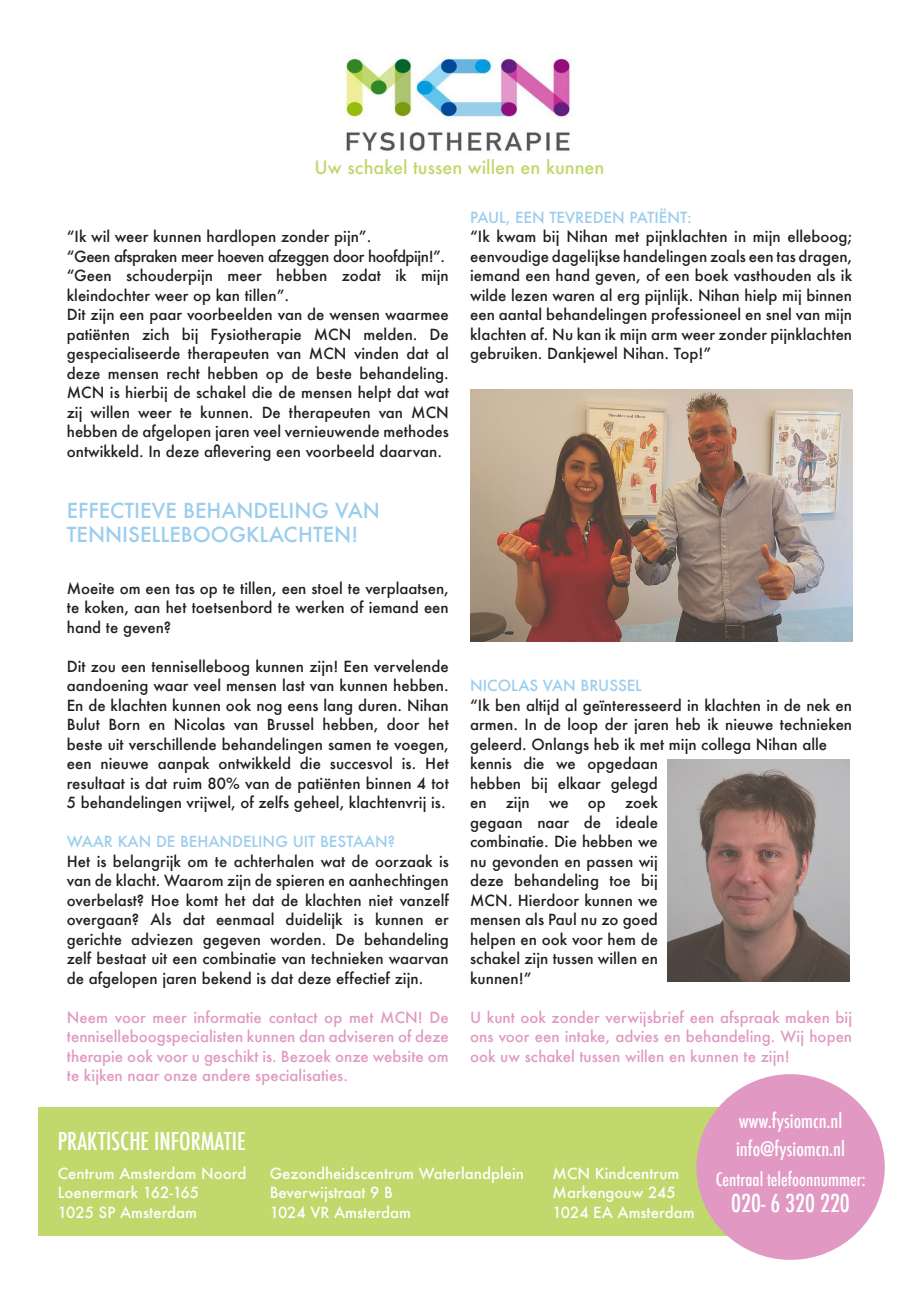
<style>
.page{position:relative;width:919px;height:1289px;background:#fff}
.page>*{position:absolute;margin:0;border:0;box-sizing:border-box;transform-origin:0 0}
.t1{font:500 condensed 24px "Futura";color:#fff}
.t2{font:500 20.25px "Futura";color:#9bcded}
.t3{font:500 condensed 19.5px "Futura";color:#fff}
.t4{font:500 18px "Futura";color:#c1d86d}
.t5{font:500 condensed 18px "Futura";color:#fff}
.Text{font:500 15px/19.5px "Futura";color:#231f20;text-align:justify}
.Text-2{font:500 15px/19.5px "Futura";color:#e199c3;text-align:justify}
.Info{font:500 15px "Futura";color:#fff}
.Text-3{font:500 15px "Futura";color:#9bcded}
.Text-4{font:500 15px "Futura";letter-spacing:-.03em;color:#231f20}
</style>
<div class="page">
<img style="left:345px;top:57px;width:227px;height:94px">
<div style="left:38px;top:1107px;width:805px;height:128px;background:#c1d86d"></div>
<div style="left:696px;top:1074px;width:188px;height:185px;background:#e199c3;border-radius:50%"></div>
<img style="left:470px;top:389px;width:382px;height:252px">
<img style="left:668px;top:759px;width:180px;height:222px">
<p class="t4" style="left:314px;top:155px;width:291px">Uw schakel tussen willen en kunnen</p>
<p class="Text" style="left:67px;top:227px;width:306px">“Ik wil weer kunnen hardlopen zonder pijn”.</p>
<p class="Text-4" style="left:67px;top:246px;width:380px">“Geen afspraken meer hoeven afzeggen door hoofdpijn!”.</p>
<p class="Text" style="left:67px;top:266px;width:383px">“Geen schouderpijn meer hebben zodat ik mijn kleindochter weer op kan tillen”.</p>
<p class="Text" style="left:67px;top:305px;width:383px">Dit zijn een paar voorbeelden van de wensen waarmee patiënten zich bij Fysiotherapie MCN melden. De gespecialiseerde therapeuten van MCN vinden dat al deze mensen recht hebben op de beste behandeling.<br>MCN is hierbij de schakel die de mensen helpt dat wat zij willen weer te kunnen. De therapeuten van MCN hebben de afgelopen jaren veel vernieuwende methodes ontwikkeld. In deze aflevering een voorbeeld daarvan.</p>
<p class="t2" style="left:67px;top:496px;width:314px">EFFECTIEVE BEHANDELING VAN</p>
<p class="t2" style="left:67px;top:521px;width:293px">TENNISELLEBOOGKLACHTEN!</p>
<p class="Text" style="left:67px;top:578px;width:383px">Moeite om een tas op te tillen, een stoel te verplaatsen, te koken, aan het toetsenbord te werken of iemand een hand te geven?</p>
<p class="Text" style="left:67px;top:656px;width:383px">Dit zou een tenniselleboog kunnen zijn! Een vervelende aandoening waar veel mensen last van kunnen hebben.<br>En de klachten kunnen ook nog eens lang duren. Nihan Bulut Born en Nicolas van Brussel hebben, door het beste uit verschillende behandelingen samen te voegen, een nieuwe aanpak ontwikkeld die succesvol is. Het resultaat is dat ruim 80% van de patiënten binnen 4 tot 5 behandelingen vrijwel, of zelfs geheel, klachtenvrij is.</p>
<p class="Text-3" style="left:67px;top:831px;width:330px">WAAR KAN DE BEHANDELING UIT BESTAAN?</p>
<p class="Text" style="left:67px;top:851px;width:383px">Het is belangrijk om te achterhalen wat de oorzaak is van de klacht. Waarom zijn de spieren en aanhechtingen overbelast? Hoe komt het dat de klachten niet vanzelf overgaan? Als dat eenmaal duidelijk is kunnen er gerichte adviezen gegeven worden. De behandeling zelf bestaat uit een combinatie van technieken waarvan de afgelopen jaren bekend is dat deze effectief zijn.</p>
<p class="Text-2" style="left:67px;top:1007px;width:383px">Neem voor meer informatie contact op met MCN! De tenniselleboogspecialisten kunnen dan adviseren of deze therapie ook voor u geschikt is. Bezoek onze website om te kijken naar onze andere specialisaties.</p>
<p class="Text-3" style="left:470px;top:207px;width:223px">PAUL, EEN TEVREDEN PATIËNT:</p>
<p class="Text" style="left:470px;top:227px;width:383px">“Ik kwam bij Nihan met pijnklachten in mijn elleboog; eenvoudige dagelijkse handelingen zoals een tas dragen, iemand een hand geven, of een boek vasthouden als ik wilde lezen waren al erg pijnlijk. Nihan hielp mij binnen een aantal behandelingen professioneel en snel van mijn klachten af. Nu kan ik mijn arm weer zonder pijnklachten gebruiken. Dankjewel Nihan. Top!”</p>
<p class="Text-3" style="left:470px;top:675px;width:173px">NICOLAS VAN BRUSSEL</p>
<p class="Text" style="left:470px;top:695px;width:383px">“Ik ben altijd al geïnteresseerd in klachten in de nek en armen. In de loop der jaren heb ik nieuwe technieken geleerd. Onlangs heb ik met mijn collega Nihan alle</p>
<p class="Text" style="left:470px;top:753px;width:189px">kennis die we opgedaan hebben bij elkaar gelegd en</p>
<p class="Text" style="left:470px;top:792px;width:189px;text-indent:155px">zoek gegaan naar de ideale combinatie. Die hebben we nu gevonden en passen wij deze behandeling toe bij MCN. Hierdoor kunnen we mensen als Paul nu zo goed helpen en ook voor hem de schakel zijn tussen willen en kunnen!”</p>
<p class="Text" style="left:505px;top:792px;width:26px">zijn</p>
<p class="Text" style="left:549px;top:792px;width:21px">we</p>
<p class="Text" style="left:587px;top:792px;width:20px">op</p>
<p class="Text-2" style="left:470px;top:1007px;width:383px">U kunt ook zonder verwijsbrief een afspraak maken bij ons voor een intake, advies en behandeling. Wij hopen ook uw schakel tussen willen en kunnen te zijn!</p>
<p class="t1" style="left:58px;top:1125px;width:189px">PRAKTISCHE INFORMATIE</p>
<p class="Info" style="left:58px;top:1162px;width:190px">Centrum Amsterdam Noord</p>
<p class="Info" style="left:58px;top:1182px;width:143px">Loenermark 162-165</p>
<p class="Info" style="left:58px;top:1201px;width:141px">1025 SP Amsterdam</p>
<p class="Info" style="left:270px;top:1162px;width:256px">Gezondheidscentrum Waterlandplein</p>
<p class="Info" style="left:270px;top:1182px;width:125px">Beverwijstraat 9 B</p>
<p class="Info" style="left:270px;top:1201px;width:143px">1024 VR Amsterdam</p>
<p class="Info" style="left:552px;top:1162px;width:128px">MCN Kindcentrum</p>
<p class="Info" style="left:552px;top:1182px;width:125px">Markengouw 245</p>
<p class="Info" style="left:552px;top:1201px;width:143px">1024 EA Amsterdam</p>
<p class="t3" style="left:738px;top:1107px;width:105px">www.fysiomcn.nl</p>
<p class="t3" style="left:736px;top:1135px;width:110px">info@fysiomcn.nl</p>
<p class="t5" style="left:715px;top:1168px;width:151px">Centraal telefoonnummer:</p>
<p class="t1" style="left:731px;top:1187px;width:120px">020- 6 320 220</p>
</div>
